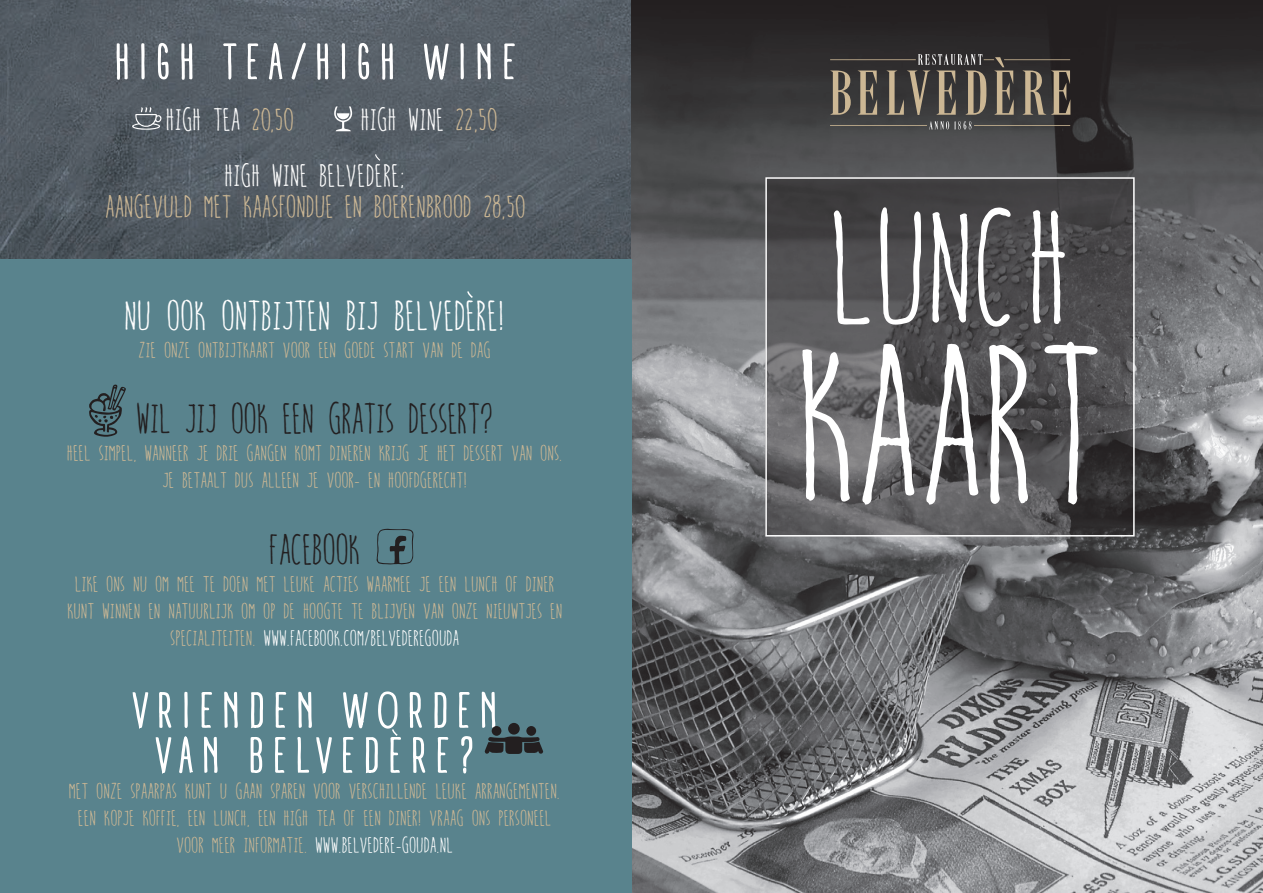
<style>
.page{position:relative;width:1263px;height:893px;background:#fff}
.page>*{position:absolute;margin:0;border:0;box-sizing:border-box;transform-origin:0 0}
.t1{font:189.9px "hellogoodbye";letter-spacing:.01em;color:#fff}
.t2{font:140.7px "hellogoodbye";color:#fff}
.t3{font:36.45px "hellogoodbye";color:#231f20}
.t4{font:36px "hellogoodbye";letter-spacing:.01em;color:#fff;scale:1.05 1}
.t5{font:27px "hellogoodbye";letter-spacing:.01em;color:#fff;scale:1.05 1}
.t6{font:27px "hellogoodbye";letter-spacing:.01em;color:#ccb794;scale:1.05 1}
.t7{font:18.75px/27px "hellogoodbye";letter-spacing:.01em;color:#ccb794;text-align:center;scale:1.05 1}
.s1{color:#ccb794}
.s2{color:#fff}
</style>
<div class="page">
<img style="left:0;top:0;width:1263px;height:893px">
<div style="left:0;top:259px;width:631px;height:634px;background:#59838d"></div>
<hr style="left:830px;top:59px;width:86px;height:1px;background:#ccb794">
<hr style="left:830px;top:125px;width:97px;height:1px;background:#ccb794">
<hr style="left:974px;top:125px;width:96px;height:1px;background:#ccb794">
<hr style="left:1004px;top:59px;width:66px;height:1px;background:#ccb794">
<svg style="left:830px;top:71px;width:21px;height:44px"></svg>
<svg style="left:857px;top:71px;width:20px;height:44px"></svg>
<svg style="left:1022px;top:71px;width:48px;height:44px;background:#6d6356"></svg>
<svg style="left:929px;top:121px;width:43px;height:9px"></svg>
<svg style="left:886px;top:54px;width:128px;height:61px;background:#5d5750"></svg>
<svg style="left:768px;top:180px;width:364px;height:353px;background:#515052"></svg>
<div style="left:765px;top:177px;width:370px;height:359px;border:2px solid #fff"></div>
<svg style="left:180px;top:42px;width:13px;height:61px"></svg>
<svg style="left:222px;top:42px;width:16px;height:43px"></svg>
<svg style="left:246px;top:42px;width:13px;height:39px"></svg>
<svg style="left:268px;top:23px;width:15px;height:75px"></svg>
<svg style="left:291px;top:42px;width:16px;height:39px"></svg>
<svg style="left:381px;top:42px;width:13px;height:61px"></svg>
<svg style="left:423px;top:2px;width:27px;height:82px;background:#767c83"></svg>
<svg style="left:459px;top:42px;width:6px;height:39px"></svg>
<svg style="left:476px;top:39px;width:16px;height:90px"></svg>
<svg style="left:503px;top:42px;width:13px;height:39px"></svg>
<svg style="left:132px;top:692px;width:17px;height:37px"></svg>
<svg style="left:251px;top:692px;width:12px;height:37px"></svg>
<svg style="left:275px;top:692px;width:12px;height:36px"></svg>
<svg style="left:434px;top:692px;width:13px;height:37px"></svg>
<svg style="left:459px;top:692px;width:11px;height:36px"></svg>
<svg style="left:155px;top:692px;width:17px;height:82px"></svg>
<svg style="left:179px;top:691px;width:14px;height:83px"></svg>
<svg style="left:201px;top:691px;width:37px;height:82px"></svg>
<svg style="left:250px;top:737px;width:13px;height:36px"></svg>
<svg style="left:275px;top:737px;width:11px;height:36px"></svg>
<svg style="left:297px;top:691px;width:35px;height:83px"></svg>
<svg style="left:409px;top:692px;width:17px;height:81px"></svg>
<svg style="left:437px;top:737px;width:12px;height:36px"></svg>
<svg style="left:461px;top:736px;width:12px;height:38px"></svg>
<svg style="left:376px;top:529px;width:37px;height:35px"></svg>
<svg style="left:481px;top:691px;width:62px;height:63px"></svg>
<div style="left:508px;top:723px;width:12px;height:12px;background:#231f20;border-radius:50%"></div>
<div style="left:526px;top:726px;width:10px;height:10px;background:#231f20;border-radius:50%"></div>
<div style="left:492px;top:726px;width:9px;height:10px;background:#231f20;border-radius:50%"></div>
<svg style="left:89px;top:384px;width:37px;height:53px"></svg>
<svg style="left:116px;top:29px;width:54px;height:101px;background:#6a7178"></svg>
<svg style="left:316px;top:29px;width:54px;height:102px;background:#6d747b"></svg>
<svg style="left:375px;top:153px;width:7px;height:9px"></svg>
<svg style="left:467px;top:291px;width:6px;height:7px"></svg>
<svg style="left:343px;top:691px;width:58px;height:83px"></svg>
<h3 class="t5" style="left:166px;top:105px;width:122px">HIGH TEA <span class="s1">20,50</span></h3>
<h3 class="t5" style="left:361px;top:105px;width:130px">HIGH WINE <span class="s1">22,50</span></h3>
<h3 class="t5" style="left:225px;top:162px;width:173px">HIGH WINE BELVEDERE;</h3>
<h3 class="t6" style="left:106px;top:193px;width:400px">AANGEVULD MET KAASFONDUE EN BOERENBROOD 28,50</h3>
<h3 class="t4" style="left:125px;top:297px;width:364px">NU OOK ONTBIJTEN BIJ BELVEDERE!</h3>
<p class="t7" style="left:139px;top:338px;width:337px">ZIE ONZE ONTBIJTKAART VOOR EEN GOEDE START VAN DE DAG</p>
<h3 class="t3" style="left:136px;top:400px;width:358px">WIL JIJ OOK EEN GRATIS DESSERT?</h3>
<p class="t7" style="left:67px;top:441px;width:473px">HEEL SIMPEL, WANNEER JE DRIE GANGEN KOMT DINEREN KRIJG JE HET DESSERT VAN ONS.<br>JE BETAALT DUS ALLEEN JE VOOR- EN HOOFDGERECHT!</p>
<h3 class="t3" style="left:269px;top:531px;width:92px">FACEBOOK</h3>
<p class="t7" style="left:67px;top:572px;width:473px">LIKE ONS NU OM MEE TE DOEN MET LEUKE ACTIES WAARMEE JE EEN LUNCH OF DINER<br>KUNT WINNEN EN NATUURLIJK OM OP DE HOOGTE TE BLIJVEN VAN ONZE NIEUWTJES EN<br>SPECIALITEITEN. <span class="s2">WWW.FACEBOOK.COM/BELVEDEREGOUDA</span></p>
<p class="t7" style="left:69px;top:779px;width:469px">MET ONZE SPAARPAS KUNT U GAAN SPAREN VOOR VERSCHILLENDE LEUKE ARRANGEMENTEN.<br>EEN KOPJE KOFFIE, EEN LUNCH, EEN HIGH TEA OF EEN DINER! VRAAG ONS PERSONEEL<br>VOOR MEER INFORMATIE. <span class="s2">WWW.BELVEDERE-GOUDA.NL</span></p>
<h2 class="t2" style="left:831px;top:197px;width:243px">LUNCH</h2>
<h1 class="t1" style="left:798px;top:329px;width:309px">KAART</h1>
</div>
